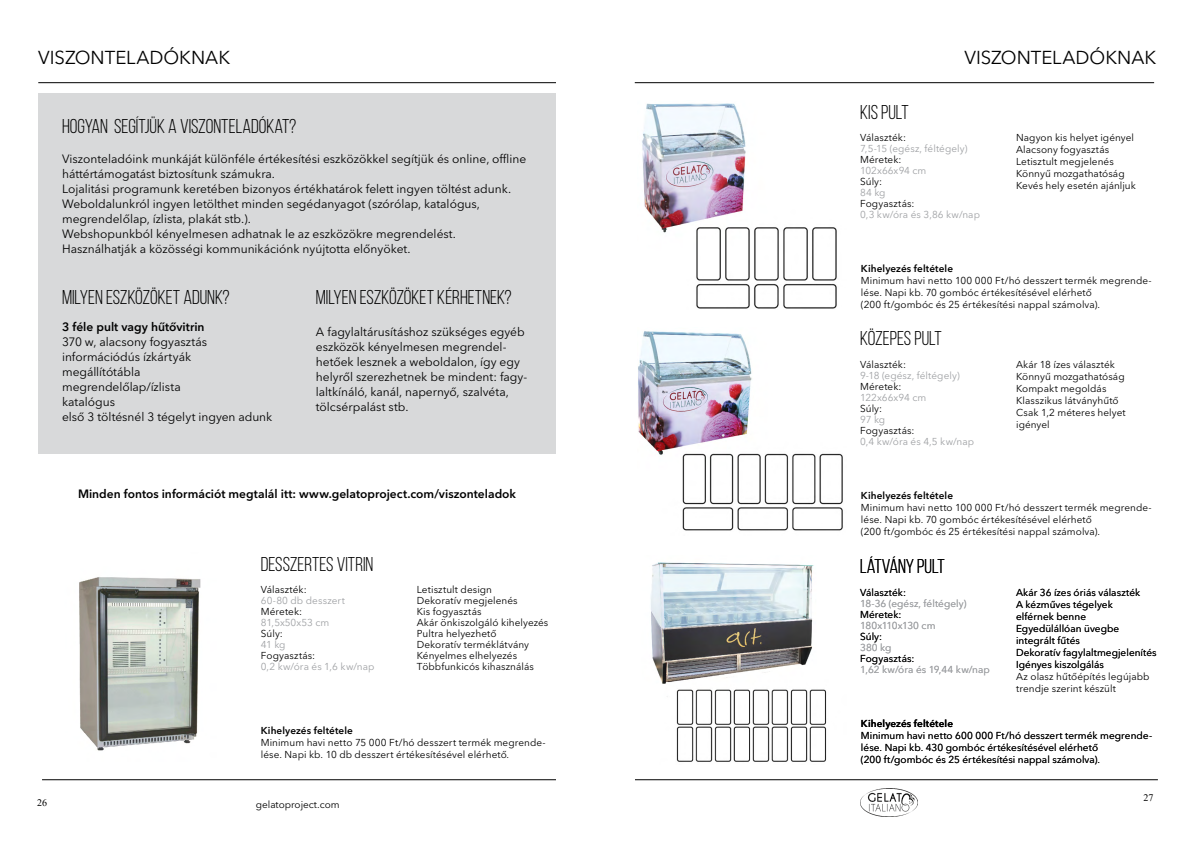
<style>
.page{position:relative;width:1191px;height:842px;background:#fff}
.page>*{position:absolute;margin:0;border:0;box-sizing:border-box;transform-origin:0 0}
.t1{font:20px "Bebas Neue";letter-spacing:-.005em;color:#000}
.t2{font:18.6px "Avenir Next LT Pro";color:#000}
.t3{font:12px/15px "Avenir Next LT Pro";color:#000}
.t4{font:600 12px "Avenir Next LT Pro";color:#000}
.t5{font:10px/12px "Avenir Next LT Pro";letter-spacing:.005em;color:#000}
.t6{font:10px "Avenir Next LT Pro";letter-spacing:.005em;color:#9fa1a4}
.t7{font:600 10px "Avenir Next LT Pro";letter-spacing:.01em;color:#000}
.t8{font:10px "Avenir Next LT Pro";letter-spacing:-.045em;color:#9fa1a4}
.t9{font:10px "Times New Roman";color:#000}
</style>
<div class="page">
<img style="left:861px;top:788px;width:56px;height:29px">
<hr style="left:635px;top:82px;width:519px;height:1px;background:#000">
<hr style="left:38px;top:82px;width:518px;height:1px;background:#000">
<hr style="left:635px;top:779px;width:522px;height:1px;background:#000">
<hr style="left:42px;top:779px;width:514px;height:1px;background:#000">
<div style="left:38px;top:93px;width:518px;height:361px;background:#d8d9da"></div>
<img style="left:79px;top:577px;width:122px;height:174px">
<img style="left:651px;top:562px;width:176px;height:200px">
<img style="left:638px;top:331px;width:205px;height:200px">
<img style="left:642px;top:103px;width:195px;height:206px">
<h2 class="t2" style="left:38px;top:46px;width:193px">viszonteladóknak</h2>
<h2 class="t2" style="left:964px;top:46px;width:193px">viszonteladóknak</h2>
<h1 class="t1" style="left:62px;top:116px;width:236px">HOGYAN SEGÍTJÜK A VISZONTELADÓKAT?</h1>
<p class="t3" style="left:62px;top:151px;width:465px">Viszonteladóink munkáját különféle értékesítési eszközökkel segítjük és online, offline háttértámogatást biztosítunk számukra.<br>Lojalitási programunk keretében bizonyos értékhatárok felett ingyen töltést adunk.<br>Weboldalunkról ingyen letölthet minden segédanyagot (szórólap, katalógus, megrendelőlap, ízlista, plakát stb.).<br>Webshopunkból kényelmesen adhatnak le az eszközökre megrendelést.<br>Használhatják a közösségi kommunikációnk nyújtotta előnyöket.</p>
<h1 class="t1" style="left:62px;top:287px;width:169px">MILYEN ESZKÖZÖKET ADUNK?</h1>
<p class="t4" style="left:62px;top:319px;width:144px">3 féle pult vagy hűtővitrin</p>
<p class="t3" style="left:62px;top:334px;width:212px">370 w, alacsony fogyasztás információdús ízkártyák megállítótábla<br>megrendelőlap/ízlista<br>katalógus<br>első 3 töltésnél 3 tégelyt ingyen adunk</p>
<h1 class="t1" style="left:316px;top:287px;width:197px">MILYEN ESZKÖZÖKET KÉRHETNEK?</h1>
<p class="t3" style="left:316px;top:324px;width:213px">A fagylaltárusításhoz szükséges egyéb eszközök kényelmesen megrendel&shy;hetőek lesznek a weboldalon, így egy helyről szerezhetnek be mindent: fagy&shy;laltkínáló, kanál, napernyő, szalvéta, tölcsérpalást stb.</p>
<p class="t9" style="left:37px;top:796px;width:11px">26</p>
<p class="t4" style="left:78px;top:487px;width:439px">Minden fontos információt megtalál itt: www.gelatoproject.com/viszonteladok</p>
<h1 class="t1" style="left:261px;top:553px;width:114px">DESSZERTES VITRIN</h1>
<p class="t5" style="left:261px;top:584px;width:47px">Választék:</p>
<p class="t6" style="left:261px;top:595px;width:85px">60-80 db desszert</p>
<p class="t5" style="left:261px;top:606px;width:43px">Méretek:</p>
<p class="t6" style="left:261px;top:617px;width:70px">81,5x50x53 cm</p>
<p class="t5" style="left:261px;top:628px;width:24px">Súly:</p>
<p class="t6" style="left:261px;top:639px;width:26px">41 kg</p>
<p class="t5" style="left:261px;top:650px;width:56px">Fogyasztás:</p>
<p class="t6" style="left:261px;top:661px;width:115px">0,2 kw/óra és 1,6 kw/nap</p>
<p class="t5" style="left:417px;top:584px;width:133px;line-height:11px">Letisztult design<br>Dekoratív megjelenés<br>Kis fogyasztás<br>Akár önkiszolgáló kihelyezés<br>Pultra helyezhető<br>Dekoratív terméklátvány<br>Kényelmes elhelyezés<br>Többfunkicós kihasználás</p>
<p class="t7" style="left:261px;top:724px;width:94px">Kihelyezés feltétele</p>
<p class="t5" style="left:261px;top:736px;width:286px">Minimum havi netto 75 000 Ft/hó desszert termék megrende&shy;lése. N api kb. 10 db desszert értékesítésével elérhető.</p>
<p class="t5" style="left:256px;top:799px;width:85px">gelatoproject.com</p>
<h1 class="t1" style="left:860px;top:101px;width:50px">KIS PULT</h1>
<p class="t5" style="left:860px;top:132px;width:47px">Választék:</p>
<p class="t6" style="left:860px;top:143px;width:109px">7,5-15 (egész, féltégely)</p>
<p class="t5" style="left:860px;top:154px;width:43px">Méretek:</p>
<p class="t6" style="left:860px;top:165px;width:68px">102x66x94 cm</p>
<p class="t5" style="left:860px;top:176px;width:24px">Súly:</p>
<p class="t6" style="left:860px;top:187px;width:27px">84 kg</p>
<p class="t5" style="left:860px;top:198px;width:56px">Fogyasztás:</p>
<p class="t6" style="left:860px;top:209px;width:121px">0,3 kw/óra és 3,86 kw/nap</p>
<p class="t5" style="left:1016px;top:132px;width:121px">Nagyon kis helyet igényel<br>Alacsony fogyasztás<br>Letisztult megjelenés<br>Könnyű mozgathatóság<br>Kevés hely esetén ajánljuk</p>
<p class="t7" style="left:861px;top:262px;width:94px">Kihelyezés feltétele</p>
<p class="t5" style="left:861px;top:274px;width:292px">Minimum havi netto 100 000 Ft/hó desszert termék megrende&shy;lése. N api kb. 70 gombóc értékesítésével elérhető<br>(200 ft/gombóc és 25 értékesítési nappal számolva).</p>
<h1 class="t1" style="left:860px;top:328px;width:83px">KÖZEPES PULT</h1>
<p class="t5" style="left:860px;top:358px;width:47px">Választék:</p>
<p class="t6" style="left:860px;top:370px;width:101px">9-18 (egész, féltégely)</p>
<p class="t5" style="left:860px;top:380px;width:43px">Méretek:</p>
<p class="t6" style="left:860px;top:392px;width:68px">122x66x94 cm</p>
<p class="t5" style="left:860px;top:402px;width:24px">Súly:</p>
<p class="t6" style="left:860px;top:414px;width:27px">97 kg</p>
<p class="t5" style="left:860px;top:424px;width:56px">Fogyasztás:</p>
<p class="t6" style="left:860px;top:436px;width:115px">0,4 kw/óra és 4,5 kw/nap</p>
<p class="t5" style="left:1016px;top:358px;width:111px">Akár 18 ízes választék<br>Könnyű mozgathatóság<br>Kompakt megoldás<br>Klasszikus látványhűtő<br>Csak 1,2 méteres helyet igényel</p>
<p class="t7" style="left:861px;top:489px;width:94px">Kihelyezés feltétele</p>
<p class="t5" style="left:861px;top:501px;width:292px">Minimum havi netto 100 000 Ft/hó desszert termék megrende&shy;lése. N api kb. 70 gombóc értékesítésével elérhető<br>(200 ft/gombóc és 25 értékesítési nappal számolva).</p>
<h1 class="t1" style="left:860px;top:556px;width:86px">LÁTVÁNY PULT</h1>
<p class="t5" style="left:860px;top:586px;width:47px">Választék:</p>
<p class="t6" style="left:860px;top:598px;width:108px">18-36 (egész, féltégely)</p>
<p class="t5" style="left:860px;top:608px;width:43px">Méretek:</p>
<p class="t8" style="left:860px;top:620px;width:77px">180x110x130 cm</p>
<p class="t5" style="left:860px;top:630px;width:24px">Súly:</p>
<p class="t6" style="left:860px;top:642px;width:33px">380 kg</p>
<p class="t5" style="left:860px;top:652px;width:56px">Fogyasztás:</p>
<p class="t6" style="left:860px;top:664px;width:131px">1,62 kw/óra és 19,44 kw/nap</p>
<p class="t5" style="left:1016px;top:586px;width:142px">Akár 36 ízes óriás választék<br>A kézműves tégelyek<br>elférnek benne<br>Egyedülállóan üvegbe integrált fűtés<br>Dekoratív fagylaltmegjelenítés<br>Igényes kiszolgálás<br>Az olasz hűtőépítés legújabb trendje szerint készült</p>
<p class="t7" style="left:861px;top:717px;width:94px">Kihelyezés feltétele</p>
<p class="t5" style="left:861px;top:729px;width:293px">Minimum havi netto 600 000 Ft/hó desszert termék megrende&shy;lése. N api kb. 430 gombóc értékesítésével elérhető<br>(200 ft/gombóc és 25 értékesítési nappal számolva).</p>
<p class="t9" style="left:1143px;top:790px;width:11px">27</p>
</div>
